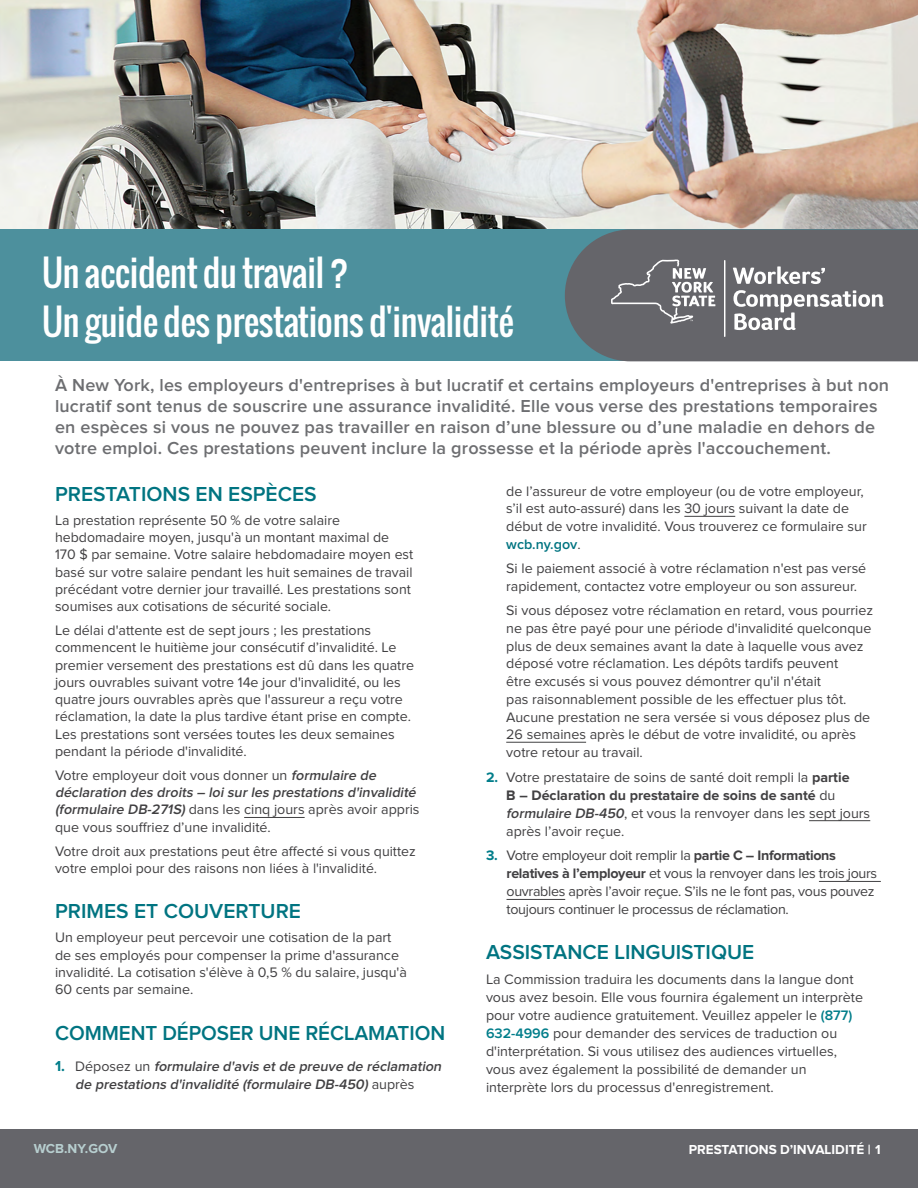
<style>
.page{position:relative;width:918px;height:1188px;background:#fff}
.page>*{position:absolute;margin:0;border:0;box-sizing:border-box;transform-origin:0 0}
.Oswald_Bood_26_White{font:36px "Oswald";letter-spacing:-.01em;color:#fff;scale:.96 1}
.Semibod_14_Green{font:600 21px "Proxima Nova";color:#007481}
.Semibod_13_gray{font:600 18px/21px "Proxima Nova";letter-spacing:.01em;color:#6d6e71}
.Body_Reg_10_gray{font:14.25px/17.2px "Proxima Nova";color:#414042}
.Bullets_Green_with_Gray_text_Indented{font:14.25px/17.7px "Proxima Nova";color:#414042}
.Semibod_14_Green-2{font:14.25px/17.2px "Proxima Nova";color:#414042}
.Bullets_Green_with_Gray_text_Indented-2{font:14.25px/18px "Proxima Nova";letter-spacing:-.02em;color:#414042}
.t1{font:italic 600 14.25px/17.7px "Proxima Nova";color:#414042}
.t2{font:700 13.5px "Proxima Nova";color:#fff}
.t3{font:700 13.5px "Proxima Nova";color:#b7cecf}
.s1{font-weight:600;font-style:italic}
.s2{font-weight:700;font-style:normal;font-size:15px;color:#007d8a}
.s3{font-weight:400;font-style:normal}
.s4{font-weight:600;color:#007481}
.s5{font-weight:700;color:#007d8a}
.s6{font-weight:700}
.s7{font-weight:600;color:#007d8a}
</style>
<div class="page">
<div style="left:0;top:1130px;width:918px;height:58px;background:#65656a"></div>
<img style="left:0;top:0;width:918px;height:230px">
<div style="left:0;top:230px;width:918px;height:131px;background:#4d909d"></div>
<svg style="left:565px;top:229px;width:353px;height:132px;background:#63676d"></svg>
<hr style="left:724px;top:260px;width:1px;height:76px;background:#fff">
<svg style="left:733px;top:266px;width:92px;height:18px;background:#a2a2a5"></svg>
<svg style="left:611px;top:260px;width:104px;height:64px;background:#7d7d81"></svg>
<svg style="left:733px;top:290px;width:151px;height:40px;background:#8c8c90"></svg>
<hr style="left:244px;top:817px;width:61px;height:1px;background:#414042">
<hr style="left:684px;top:516px;width:51px;height:1px;background:#414042">
<hr style="left:506px;top:742px;width:80px;height:1px;background:#414042">
<hr style="left:809px;top:820px;width:61px;height:1px;background:#414042">
<hr style="left:819px;top:881px;width:62px;height:1px;background:#414042">
<hr style="left:507px;top:899px;width:58px;height:1px;background:#414042">
<p class="Oswald_Bood_26_White" style="left:42px;top:246px;width:321px">Un accident du travail ?</p>
<p class="Oswald_Bood_26_White" style="left:42px;top:295px;width:493px">Un guide des prestations d'invalidité</p>
<p class="Semibod_13_gray" style="left:55px;top:376px;width:836px">À New York, les employeurs d'entreprises à but lucratif et certains employeurs d'entreprises à but non lucratif sont tenus de souscrire une assurance invalidité. Elle vous verse des prestations temporaires en espèces si vous ne pouvez pas travailler en raison d’une blessure ou d’une maladie en dehors de votre emploi. Ces prestations peuvent inclure la grossesse et la période après l'accouchement.</p>
<p class="Semibod_14_Green" style="left:55px;top:484px;width:263px">PRESTATIONS EN ESPÈCES</p>
<p class="Semibod_14_Green-2" style="left:55px;top:512px;width:360px">La prestation représente 50 % de votre salaire hebdomadaire moyen, jusqu'à un montant maximal de 170 $ par semaine. Votre salaire hebdomadaire moyen est basé sur votre salaire pendant les huit semaines de travail précédant votre dernier jour travaillé. Les prestations sont soumises aux cotisations de sécurité sociale.</p>
<p class="Body_Reg_10_gray" style="left:55px;top:622px;width:361px">Le délai d'attente est de sept jours ; les prestations commencent le huitième jour consécutif d’invalidité. Le premier versement des prestations est dû dans les quatre jours ouvrables suivant votre 14e jour d'invalidité, ou les quatre jours ouvrables après que l'assureur a reçu votre réclamation, la date la plus tardive étant prise en compte.<br>Les prestations sont versées toutes les deux semaines pendant la période d'invalidité.</p>
<p class="Body_Reg_10_gray" style="left:55px;top:767px;width:366px">Votre employeur doit vous donner un <span class="s1">formulaire de déclaration des droits – loi sur les prestations d'invalidité (formulaire DB-271S)</span> dans les cinq jours après avoir appris que vous souffriez d’une invalidité.</p>
<p class="Body_Reg_10_gray" style="left:55px;top:843px;width:362px">Votre droit aux prestations peut être affecté si vous quittez votre emploi pour des raisons non liées à l'invalidité.</p>
<p class="Semibod_14_Green" style="left:55px;top:902px;width:247px">PRIMES ET COUVERTURE</p>
<p class="Body_Reg_10_gray" style="left:55px;top:929px;width:353px">Un employeur peut percevoir une cotisation de la part de ses employés pour compenser la prime d'assurance invalidité. La cotisation s'élève à 0,5 % du salaire, jusqu'à 60 cents par semaine.</p>
<p class="Semibod_14_Green" style="left:55px;top:1023px;width:392px">COMMENT DÉPOSER UNE RÉCLAMATION</p>
<p class="t1" style="left:75px;top:1058px;width:370px;text-indent:-20px"><span class="s2">1 .</span> <span class="s3">D é p o s e z u n</span> formulaire d'avis et de preuve de réclamation de prestations d'invalidité (formulaire DB-450) <span class="s3">a u p r è s</span></p>
<p class="Bullets_Green_with_Gray_text_Indented" style="left:506px;top:482px;width:362px">de l’assureur de votre employeur (ou de votre employeur, s’il est auto-assuré) dans les 30 jours suivant la date de début de votre invalidité. Vous trouverez ce formulaire sur <span class="s4">wcb. ny. gov</span>.</p>
<p class="Bullets_Green_with_Gray_text_Indented" style="left:506px;top:560px;width:362px">Si le paiement associé à votre réclamation n'est pas versé rapidement, contactez votre employeur ou son assureur.</p>
<p class="Bullets_Green_with_Gray_text_Indented" style="left:506px;top:602px;width:369px">Si vous déposez votre réclamation en retard, vous pourriez ne pas être payé pour une période d'invalidité quelconque plus de deux semaines avant la date à laquelle vous avez déposé votre réclamation. Les dépôts tardifs peuvent<br>être excusés si vous pouvez démontrer qu'il n'était<br>pas raisonnablement possible de les effectuer plus tôt.<br>Aucune prestation ne sera versée si vous déposez plus de 26 semaines après le début de votre invalidité, ou après votre retour au travail.</p>
<p class="Bullets_Green_with_Gray_text_Indented" style="left:506px;top:768px;width:366px;text-indent:-20px"><span class="s5">2.</span> Votre prestataire de soins de santé doit rempli la <span class="s6">partie<br>B – Déclaration du prestataire de soins de santé</span> du <span class="s1">formulaire DB-450</span>, et vous la renvoyer dans les sept jours après l’avoir reçue.</p>
<p class="Bullets_Green_with_Gray_text_Indented-2" style="left:507px;top:847px;width:372px;text-indent:-21px"><span class="s5">3.</span> Votre employeur doit remplir la <span class="s6">partie C – Informations relatives à l’employeur</span> et vous la renvoyer dans les trois jours ouvrables après l’avoir reçue. S’ils ne le font pas, vous pouvez toujours continuer le processus de réclamation.</p>
<p class="Semibod_14_Green" style="left:486px;top:943px;width:270px">ASSISTANCE LINGUISTIQUE</p>
<p class="Body_Reg_10_gray" style="left:486px;top:971px;width:379px;line-height:18px">La Commission traduira les documents dans la langue dont vous avez besoin. Elle vous fournira également un interprète pour votre audience gratuitement. Veuillez appeler le <span class="s7">(877)<br>632-4996</span> pour demander des services de traduction ou d'interprétation. Si vous utilisez des audiences virtuelles, vous avez également la possibilité de demander un interprète lors du processus d'enregistrement.</p>
<p class="t3" style="left:34px;top:1143px;width:85px">WCB.NY.GOV</p>
<p class="t2" style="left:689px;top:1144px;width:194px">PRESTATIONS D’INVALIDITÉ | 1</p>
</div>
